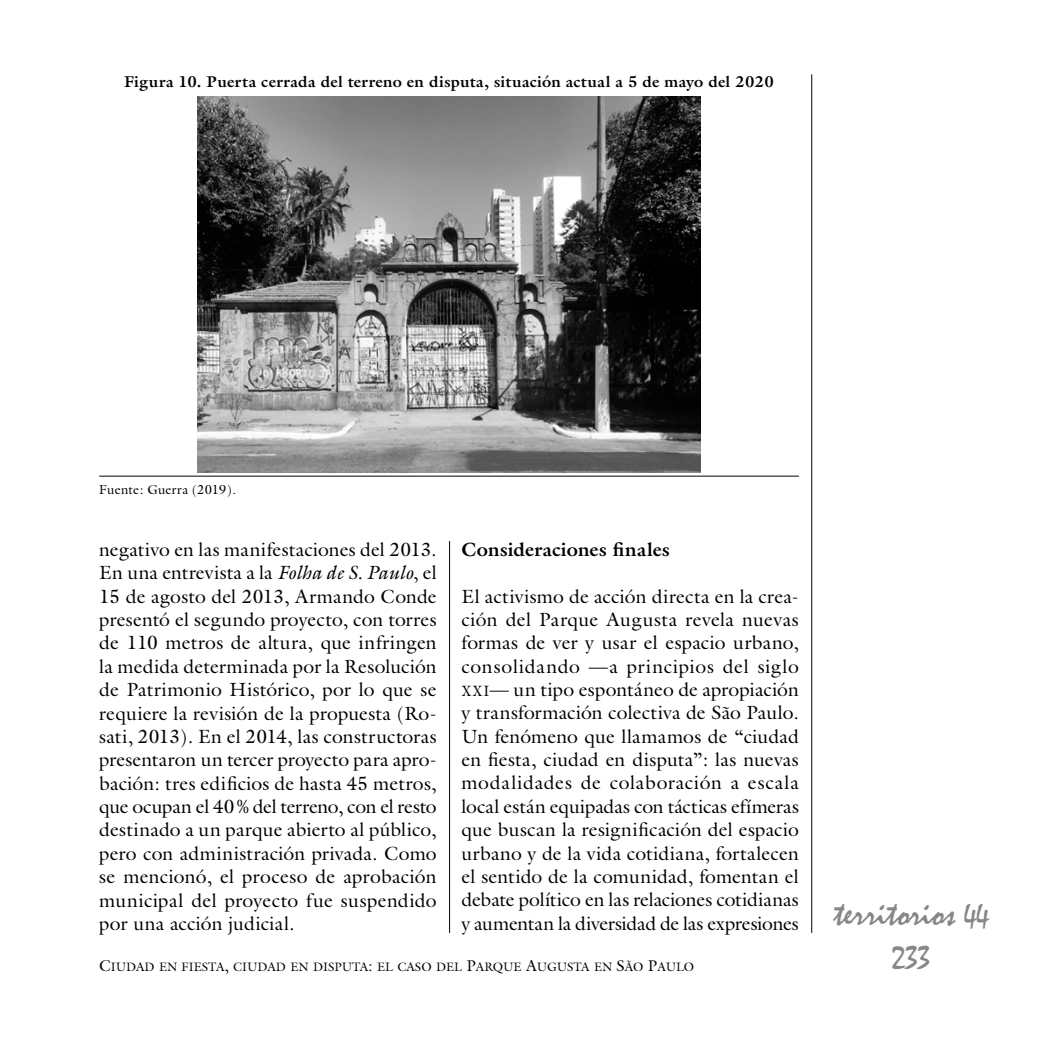
<style>
.page{position:relative;width:1042px;height:1042px;background:#fff}
.page>*{position:absolute;margin:0;border:0;box-sizing:border-box;transform-origin:0 0}
.t1{font:37.62px "Mistral";letter-spacing:-.01em;color:#878787}
.t2{font:33.25px "Mistral";color:#878787}
._02Body_2{font:19.25px/23.4px "Galliard";letter-spacing:.015em;color:#000;text-align:justify}
._01Body{font:19.25px/23.4px "Galliard";letter-spacing:-.01em;color:#000;text-align:justify}
._08Subtítulo_2{font:700 19.25px "Galliard";letter-spacing:.01em;color:#000}
._15Tit_grafico{font:700 15.75px "Galliard";letter-spacing:.025em;color:#000}
._16Fte_grafico{font:13.12px "Galliard";letter-spacing:.02em;color:#000}
.t3{font:12.25px "Galliard";color:#000}
.s1{font-style:italic}
.s2{font-size:15.05px}
.s3{font-size:15.75px}
.s4{font-size:31.5px}
</style>
<div class="page">
<hr style="left:811px;top:74px;width:1px;height:859px;background:#000">
<hr style="left:449px;top:74px;width:1px;height:859px;background:#000">
<hr style="left:99px;top:476px;width:700px;height:1px;background:#000">
<img style="left:198px;top:96px;width:502px;height:376px">
<p class="_15Tit_grafico" style="left:124px;top:71px;width:651px">Figura 10. Puerta cerrada del terreno en disputa, situación actual a 5 de mayo del 2020</p>
<p class="_16Fte_grafico" style="left:99px;top:481px;width:138px">Fuente: Guerra (2019).</p>
<p class="_02Body_2" style="left:99px;top:537px;width:339px">negativo en las manifestaciones del 2013.<br>En una entrevista a la <span class="s1">Folha de S. Paulo</span>, el 15 de agosto del 2013, Armando Conde presentó el segundo proyecto, con torres de 110 metros de altura, que infringen la medida determinada por la Resolución de Patrimonio Histórico, por lo que se requiere la revisión de la propuesta (Ro&shy;sati, 2013). En el 2014, las constructoras presentaron un tercer proyecto para apro&shy;bación: tres edificios de hasta 45 metros, que ocupan el 40% del terreno, con el resto destinado a un parque abierto al público, pero con administración privada. Como se mencionó, el proceso de aprobación municipal del proyecto fue suspendido por una acción judicial.</p>
<p class="_08Subtítulo_2" style="left:461px;top:537px;width:210px">Consideraciones finales</p>
<p class="_01Body" style="left:461px;top:584px;width:339px">El activismo de acción directa en la crea&shy;ción del Parque Augusta revela nuevas formas de ver y usar el espacio urbano, consolidando —a principios del siglo <span class="s2">XXI</span>— un tipo espontáneo de apropiación y transformación colectiva de São Paulo.<br>Un fenómeno que llamamos de “ciudad en fiesta, ciudad en disputa”: las nuevas modalidades de colaboración a escala local están equipadas con tácticas efímeras que buscan la resignificación del espacio urbano y de la vida cotidiana, fortalecen el sentido de la comunidad, fomentan el debate político en las relaciones cotidianas y aumentan la diversidad de las expresiones</p>
<p class="t3" style="left:99px;top:959px;width:596px"><span class="s3">C</span>IUDAD EN FIESTA<span class="s3">,</span> CIUDAD EN DISPUTA<span class="s3">:</span> EL CASO DEL <span class="s3">P</span>ARQUE <span class="s3">A</span>UGUSTA EN <span class="s3">S</span>ÃO <span class="s3">P</span>AULO</p>
<h1 class="t1" style="left:834px;top:892px;width:156px">territorios <span class="s4">44</span></h1>
<h2 class="t2" style="left:892px;top:938px;width:40px">233</h2>
</div>
